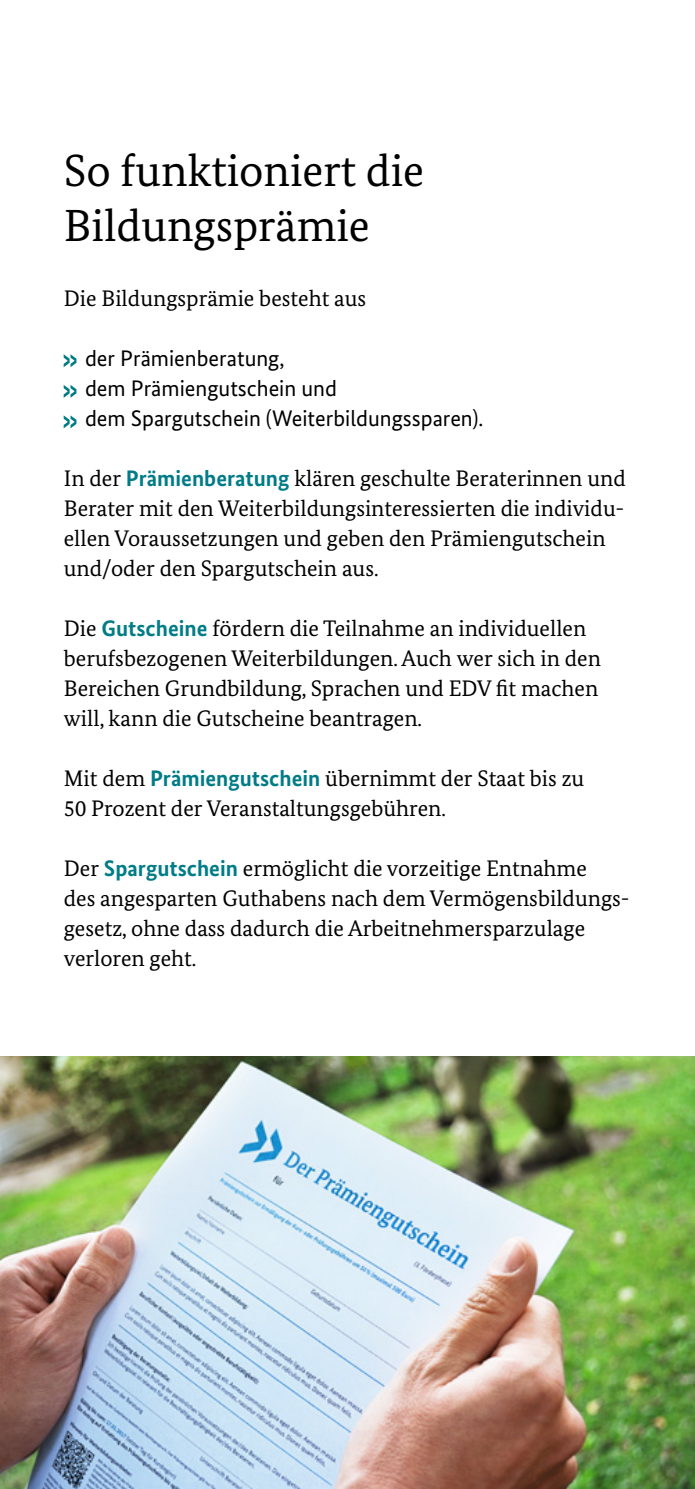
<style>
.page{position:relative;width:695px;height:1489px;background:#fff}
.page>*{position:absolute;margin:0;border:0;box-sizing:border-box;transform-origin:0 0}
._03_Headline{font:45px/55px "Bundes Serif";color:#000}
._08_Fließtext{font:22.5px/30px "Bundes Serif";color:#000}
.t1{font:22.5px "Bundes Sans";color:#000}
.s1{font-family:"Bundes Serif";font-size:25px;color:#007c87}
.s2{font-family:"Bundes Sans";font-weight:700;color:#007c87}
</style>
<div class="page">
<svg style="left:64px;top:354px;width:12px;height:13px"></svg>
<svg style="left:64px;top:385px;width:12px;height:13px"></svg>
<svg style="left:64px;top:415px;width:12px;height:13px"></svg>
<img style="left:0;top:1056px;width:694px;height:432px">
<h1 class="_03_Headline" style="left:64px;top:143px;width:362px">So funktioniert die<br>Bildungsprämie</h1>
<p class="_08_Fließtext" style="left:64px;top:283px;width:304px">Die Bildungsprämie besteht aus</p>
<p class="t1" style="left:64px;top:344px;width:222px"><span class="s1">∙</span> der Prämienberatung,</p>
<p class="t1" style="left:64px;top:374px;width:274px"><span class="s1">∙</span> dem Prämiengutschein und</p>
<p class="t1" style="left:64px;top:404px;width:421px"><span class="s1">∙</span> dem Spargutschein (Weiterbildungssparen).</p>
<p class="_08_Fließtext" style="left:64px;top:463px;width:563px">In der <span class="s2">Prämienberatung</span> klären geschulte Beraterinnen und Berater mit den Weiterbildungsinteressierten die individu&shy;ellen Voraussetzungen und geben den Prämiengutschein und/oder den Spargutschein aus.</p>
<p class="_08_Fließtext" style="left:64px;top:613px;width:538px">Die <span class="s2">Gutscheine</span> fördern die Teilnahme an individuellen berufsbezogenen Weiterbildungen. Auch wer sich in den Bereichen Grundbildung, Sprachen und EDV fit machen will, kann die Gutscheine beantragen.</p>
<p class="_08_Fließtext" style="left:64px;top:763px;width:522px">Mit dem <span class="s2">Prämiengutschein</span> übernimmt der Staat bis zu<br>50 Prozent der Veranstaltungsgebühren.</p>
<p class="_08_Fließtext" style="left:64px;top:853px;width:567px">Der <span class="s2">Spargutschein</span> ermöglicht die vorzeitige Entnahme<br>des angesparten Guthabens nach dem Vermögensbildungs&shy;gesetz, ohne dass dadurch die Arbeitnehmersparzulage verloren geht.</p>
</div>
